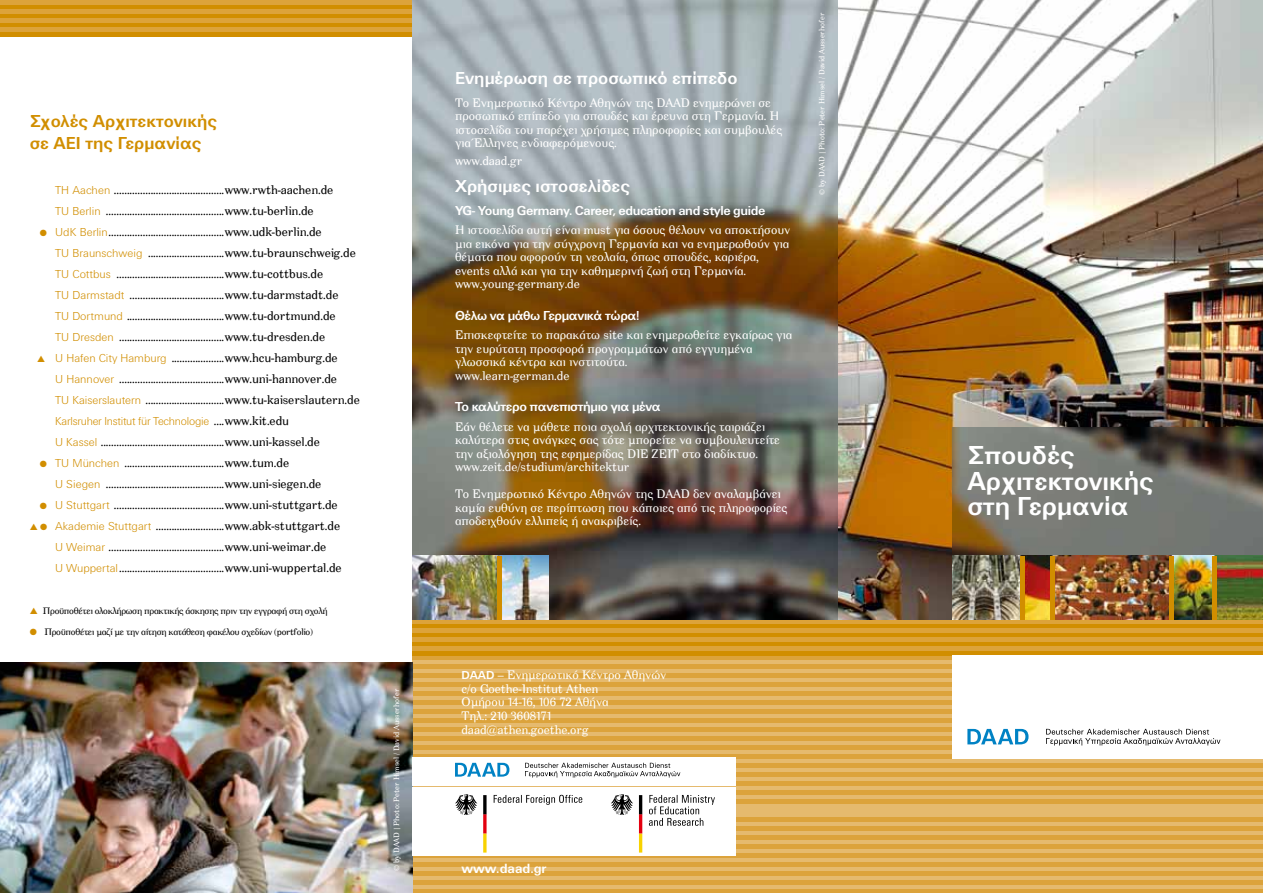
<style>
.page{position:relative;width:1263px;height:893px;background:#fff}
.page>*{position:absolute;margin:0;border:0;box-sizing:border-box;transform-origin:0 0}
.t1{font:700 27px/25.5px "U001 TGR";color:#fff}
.t2{font:700 18px "U001 TGR";color:#fff}
.t3{font:700 18px/22.5px "U001 TGR";color:#d18e00}
.t4{font:700 13.8px "U001 TGR";color:#fff}
.t5{font:700 13.5px "U001 TGR";letter-spacing:-.03em;color:#fff}
.t6{font:12px/21px "CF Sophia";color:#000}
.t7{font:12px/13.5px "CF Sophia";color:#fff}
.t8{font:12px "U001 TGR Ligh";letter-spacing:-.02em;color:#d18e00}
.t9{font:9px "CF Sophia";letter-spacing:-.03em;color:#000}
.t10{font:7.5px "CF Sophia";color:#fff}
.s1{font-family:"U001 TGR Ligh";color:#d18e00}
.s2{color:#d18e00}
.s3{font-family:"CF Sophia";color:#000}
.s4{font-family:"U001 TGR";font-weight:700}
</style>
<div class="page">
<svg style="left:0;top:4px;width:412px;height:32px;background:#d3920b"></svg>
<hr style="left:0;top:0;width:412px;height:4px;background:#dca33b">
<hr style="left:0;top:9px;width:412px;height:4px;background:#dca33b">
<hr style="left:0;top:18px;width:412px;height:4px;background:#dca33b">
<hr style="left:0;top:27px;width:412px;height:4px;background:#dca33b">
<svg style="left:412px;top:660px;width:851px;height:230px;background:#e3b565"></svg>
<hr style="left:412px;top:656px;width:851px;height:4px;background:#dca33b">
<hr style="left:412px;top:665px;width:851px;height:4px;background:#dca33b">
<hr style="left:412px;top:674px;width:851px;height:4px;background:#dca33b">
<hr style="left:412px;top:683px;width:851px;height:4px;background:#dca33b">
<hr style="left:412px;top:692px;width:851px;height:4px;background:#dca33b">
<hr style="left:412px;top:701px;width:851px;height:4px;background:#dca33b">
<hr style="left:412px;top:710px;width:851px;height:4px;background:#dca33b">
<hr style="left:412px;top:719px;width:851px;height:4px;background:#dca33b">
<hr style="left:412px;top:728px;width:851px;height:4px;background:#dca33b">
<hr style="left:412px;top:737px;width:851px;height:4px;background:#dca33b">
<hr style="left:412px;top:746px;width:851px;height:4px;background:#dca33b">
<hr style="left:412px;top:755px;width:851px;height:4px;background:#dca33b">
<hr style="left:412px;top:764px;width:851px;height:4px;background:#dca33b">
<hr style="left:412px;top:773px;width:851px;height:4px;background:#dca33b">
<hr style="left:412px;top:782px;width:851px;height:4px;background:#dca33b">
<hr style="left:412px;top:791px;width:851px;height:4px;background:#dca33b">
<hr style="left:412px;top:800px;width:851px;height:4px;background:#dca33b">
<hr style="left:412px;top:818px;width:851px;height:4px;background:#dca33b">
<hr style="left:412px;top:827px;width:851px;height:4px;background:#dca33b">
<hr style="left:412px;top:836px;width:851px;height:4px;background:#dca33b">
<hr style="left:412px;top:845px;width:851px;height:4px;background:#dca33b">
<hr style="left:412px;top:854px;width:851px;height:4px;background:#dca33b">
<hr style="left:412px;top:863px;width:851px;height:4px;background:#dca33b">
<hr style="left:412px;top:872px;width:851px;height:4px;background:#dca33b">
<hr style="left:412px;top:881px;width:851px;height:4px;background:#dca33b">
<hr style="left:412px;top:890px;width:851px;height:3px;background:#dca33b">
<svg style="left:412px;top:624px;width:851px;height:32px;background:#d3930d"></svg>
<hr style="left:412px;top:620px;width:851px;height:4px;background:#dca33b">
<hr style="left:412px;top:629px;width:851px;height:4px;background:#dca33b">
<hr style="left:412px;top:638px;width:851px;height:4px;background:#dca33b">
<hr style="left:412px;top:647px;width:851px;height:4px;background:#dca33b">
<img style="left:838px;top:0;width:425px;height:620px">
<img style="left:952px;top:427px;width:311px;height:129px">
<img style="left:412px;top:0;width:426px;height:620px">
<img style="left:0;top:662px;width:412px;height:231px">
<div style="left:952px;top:656px;width:311px;height:103px;background:#fff"></div>
<div style="left:412px;top:788px;width:324px;height:68px;background:#fff"></div>
<svg style="left:967px;top:729px;width:61px;height:15px"></svg>
<svg style="left:1046px;top:729px;width:174px;height:16px"></svg>
<div style="left:412px;top:757px;width:324px;height:28px;background:#fff"></div>
<svg style="left:455px;top:763px;width:54px;height:14px"></svg>
<svg style="left:525px;top:763px;width:155px;height:15px"></svg>
<svg style="left:455px;top:794px;width:22px;height:21px"></svg>
<svg style="left:483px;top:795px;width:3px;height:58px"></svg>
<svg style="left:494px;top:795px;width:88px;height:10px"></svg>
<svg style="left:611px;top:794px;width:22px;height:21px"></svg>
<svg style="left:639px;top:795px;width:3px;height:58px"></svg>
<svg style="left:649px;top:795px;width:66px;height:31px"></svg>
<img style="left:952px;top:556px;width:311px;height:64px">
<div style="left:1020px;top:556px;width:5px;height:64px;background:#d18e00"></div>
<hr style="left:1050px;top:556px;width:4px;height:64px;background:#d18e00">
<div style="left:1169px;top:556px;width:5px;height:64px;background:#d18e00"></div>
<hr style="left:1212px;top:556px;width:4px;height:64px;background:#d18e00">
<img style="left:412px;top:556px;width:137px;height:64px">
<div style="left:497px;top:556px;width:5px;height:64px;background:#d18e00"></div>
<h2 class="t3" style="left:30px;top:110px;width:189px">Σχολές Αρχιτεκτονικής σε ΑΕΙ της Γερμανίας</h2>
<p class="t6" style="left:55px;top:179px;width:280px"><span class="s1">TH Aachen</span> ..........................................www.rwth-aachen.de<br><span class="s1">TU Berlin</span> .............................................www.tu-berlin.de</p>
<p class="t6" style="left:55px;top:221px;width:302px;text-indent:-16px"><span class="s2">●</span> <span class="s1">UdK Berlin</span>............................................www.udk-berlin.de<br><span class="s1">TU Braunschweig</span> .............................www.tu-braunschweig.de <span class="s1">TU Cottbus</span> .........................................www.tu-cottbus.de<br><span class="s1">TU Darmstadt</span> ....................................www.tu-darmstadt.de<br><span class="s1">TU Dortmund</span> .....................................www.tu-dortmund.de<br><span class="s1">TU Dresden</span> ........................................www.tu-dresden.de</p>
<p class="t6" style="left:55px;top:347px;width:306px;text-indent:-18px"><span class="s2">▲</span> <span class="s1">U Hafen City Hamburg</span> ....................www.hcu-hamburg.de<br><span class="s1">U Hannover</span> ........................................www.uni-hannover.de<br><span class="s1">TU Kaiserslautern</span> ..............................www.tu-kaiserslautern.de</p>
<p class="t8" style="left:55px;top:415px;width:235px">Karlsruher Institut für Technologie <span class="s3">....www.kit.edu</span></p>
<p class="t6" style="left:55px;top:431px;width:266px"><span class="s1">U Kassel</span> ...............................................www.uni-kassel.de</p>
<p class="t6" style="left:55px;top:452px;width:268px;text-indent:-15px"><span class="s2">●</span> <span class="s1">TU München</span> ......................................www.tum.de<br><span class="s1">U Siegen</span> .............................................www.uni-siegen.de</p>
<p class="t6" style="left:40px;top:494px;width:299px"><span class="s2">●</span> <span class="s1">U Stuttgart</span> ..........................................www.uni-stuttgart.de</p>
<p class="t6" style="left:55px;top:515px;width:288px;text-indent:-25px"><span class="s2">▲</span> <span class="s2">●</span> <span class="s1">Akademie Stuttgart</span> ..........................www.abk-stuttgart.de<br><span class="s1">U Weimar</span> ............................................www.uni-weimar.de<br><span class="s1">U Wuppertal</span>........................................www.uni-wuppertal.de</p>
<p class="t9" style="left:30px;top:605px;width:299px"><span class="s2">▲</span> Προϋποθέτει ολοκλήρωση πρακτικής άσκησης πριν την εγγραφή στη σχολή</p>
<p class="t9" style="left:30px;top:626px;width:285px"><span class="s2">●</span> Προϋποθέτει μαζί με την αίτηση κατάθεση φακέλου σχεδίων (portfolio)</p>
<p class="t10" style="left:392px;top:871px;width:183px;rotate:-90deg">© by DAAD | Photo: Peter Himsel / David Ausserhofer</p>
<h2 class="t2" style="left:455px;top:69px;width:284px">Ενημέρωση σε προσωπικό επίπεδο</h2>
<p class="t7" style="left:455px;top:96px;width:329px">Το Ενημερωτικό Κέντρο Αθηνών της DAAD ενημερώνει σε προσωπικό επίπεδο για σπουδές και έρευνα στη Γερμανία. Η ιστοσελίδα του παρέχει χρήσιμες πληροφορίες και συμβουλές για Έλληνες ενδιαφερόμενους.</p>
<p class="t7" style="left:455px;top:154px;width:69px">www.daad.gr</p>
<h2 class="t2" style="left:455px;top:177px;width:177px">Χρήσιμες ιστοσελίδες</h2>
<p class="t5" style="left:455px;top:203px;width:312px">YG- Young Germany. Career, education and style guide</p>
<p class="t7" style="left:455px;top:223px;width:337px">Η ιστοσελίδα αυτή είναι must για όσους θέλουν να αποκτήσουν μια εικόνα για την σύγχρονη Γερμανία και να ενημερωθούν για θέματα που αφορούν τη νεολαία, όπως σπουδές, καριέρα, events αλλά και για την καθημερινή ζωή στη Γερμανία. www.young-germany.de</p>
<p class="t5" style="left:455px;top:308px;width:186px">Θέλω να μάθω Γερμανικά τώρα!</p>
<p class="t7" style="left:455px;top:328px;width:339px">Επισκεφτείτε το παρακάτω site και ενημερωθείτε εγκαίρως για την ευρύτατη προσφορά προγραμμάτων από εγγυημένα γλωσσικά κέντρα και ινστιτούτα.<br>www.learn-german.de</p>
<p class="t5" style="left:455px;top:399px;width:207px">Το καλύτερο πανεπιστήμιο για μένα</p>
<p class="t7" style="left:455px;top:419px;width:326px">Εάν θέλετε να μάθετε ποια σχολή αρχιτεκτονικής ταιριάζει καλύτερα στις ανάγκες σας τότε μπορείτε να συμβουλευτείτε την αξιολόγηση της εφημερίδας DIE ZEIT στο διαδίκτυο. www.zeit.de/studium/architektur</p>
<p class="t7" style="left:455px;top:487px;width:334px">Το Ενημερωτικό Κέντρο Αθηνών της DAAD δεν αναλαμβάνει καμία ευθύνη σε περίπτωση που κάποιες από τις πληροφορίες αποδειχθούν ελλιπείς ή ανακριβείς.</p>
<p class="t10" style="left:817px;top:195px;width:183px;rotate:-90deg">© by DAAD | Photo: Peter Himsel / David Ausserhofer</p>
<p class="t7" style="left:461px;top:668px;width:206px"><span class="s4">DAAD</span> – Ενημερωτικό Κέντρο Αθηνών c/o Goethe-Institut Athen<br>Ομήρου 14-16, 106 72 Αθήνα<br>Τηλ.: 210 3608171 daad@athen.goethe.org</p>
<p class="t4" style="left:461px;top:861px;width:87px">www.daad.gr</p>
<h1 class="t1" style="left:967px;top:442px;width:188px">Σπουδές<br>Αρχιτεκτονικής στη Γερμανία</h1>
</div>
